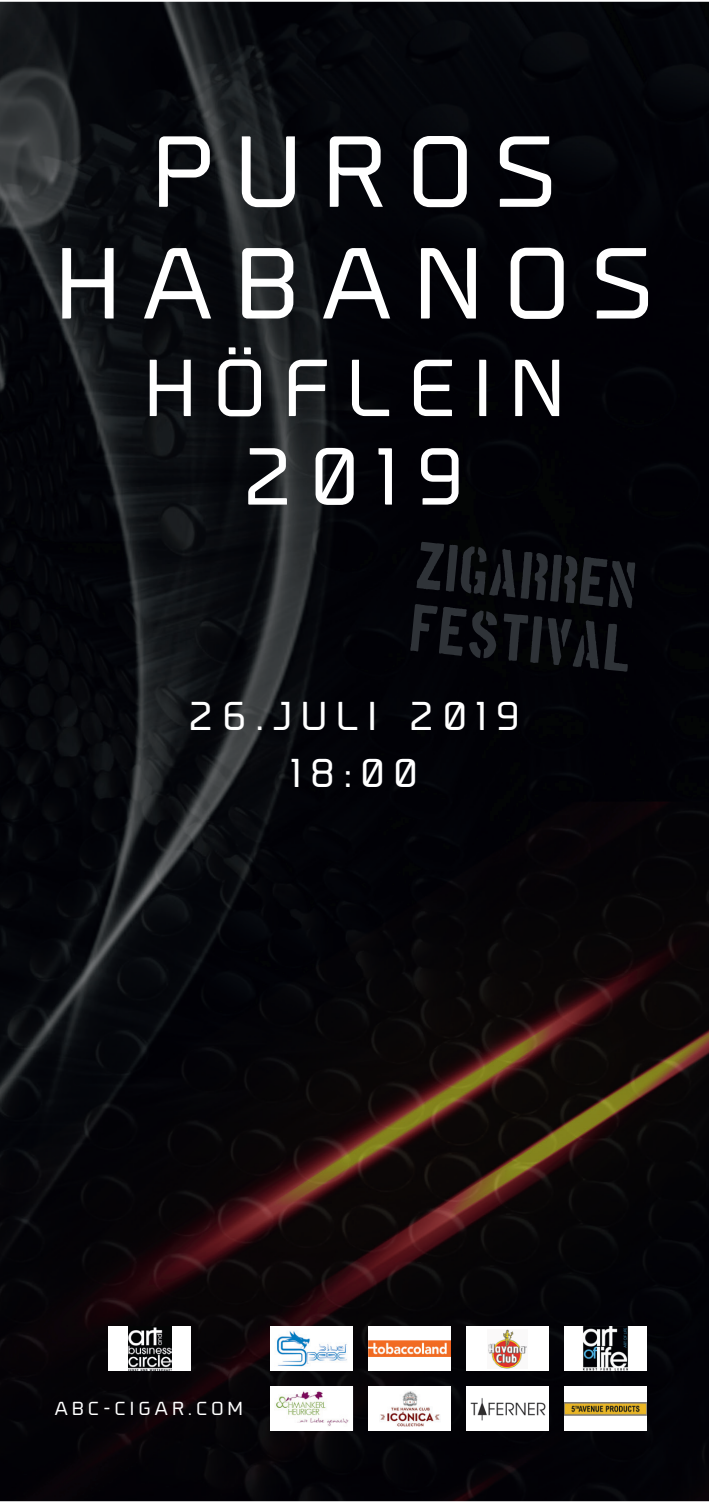
<style>
.page{position:relative;width:709px;height:1503px;background:#fff}
.page>*{position:absolute;margin:0;border:0;box-sizing:border-box;transform-origin:0 0}
.t1{font:93.75px/111.8px "Prime";letter-spacing:.25em;color:#fff;text-align:center}
.t2{font:75px/88.5px "Prime";letter-spacing:.25em;color:#fff;text-align:center}
.t3{font:52.5px/62.8px "Boston Traffic";color:#2f3338}
.t4{font:37.5px/56.8px "Prime";letter-spacing:.25em;color:#fff;text-align:center}
.t5{font:17.5px "Prime";letter-spacing:.25em;color:#fff}
</style>
<div class="page">
<img style="left:0;top:2px;width:709px;height:1499px">
<div style="left:108px;top:1326px;width:83px;height:44px;background:#fff"></div>
<img style="left:128px;top:1326px;width:43px;height:44px">
<div style="left:369px;top:1326px;width:82px;height:44px;background:#fff"></div>
<img style="left:369px;top:1340px;width:82px;height:16px">
<div style="left:271px;top:1386px;width:82px;height:44px;background:#fff"></div>
<img style="left:276px;top:1391px;width:73px;height:35px">
<div style="left:369px;top:1386px;width:82px;height:44px;background:#fff"></div>
<img style="left:380px;top:1391px;width:60px;height:35px">
<div style="left:271px;top:1326px;width:82px;height:44px;background:#fff"></div>
<img style="left:277px;top:1331px;width:70px;height:36px">
<div style="left:466px;top:1326px;width:82px;height:44px;background:#fff"></div>
<img style="left:488px;top:1329px;width:39px;height:39px">
<img style="left:466px;top:1386px;width:82px;height:44px">
<div style="left:564px;top:1386px;width:82px;height:44px;background:#fff"></div>
<img style="left:564px;top:1402px;width:82px;height:12px">
<div style="left:564px;top:1326px;width:82px;height:44px;background:#fff"></div>
<img style="left:583px;top:1326px;width:45px;height:44px">
<h1 class="t1" style="left:57px;top:117px;width:597px">PUROS<br>HABANOS</h1>
<h2 class="t2" style="left:145px;top:344px;width:420px">HÖFLEIN<br>2019</h2>
<h3 class="t3" style="left:421px;top:535px;width:225px;rotate:6deg">ZIGARREN<br>FESTIVAL</h3>
<p class="t4" style="left:189px;top:688px;width:332px">26.JULI 2019<br>18:00</p>
<p class="t5" style="left:55px;top:1398px;width:189px">ABC-CIGAR.COM</p>
</div>
